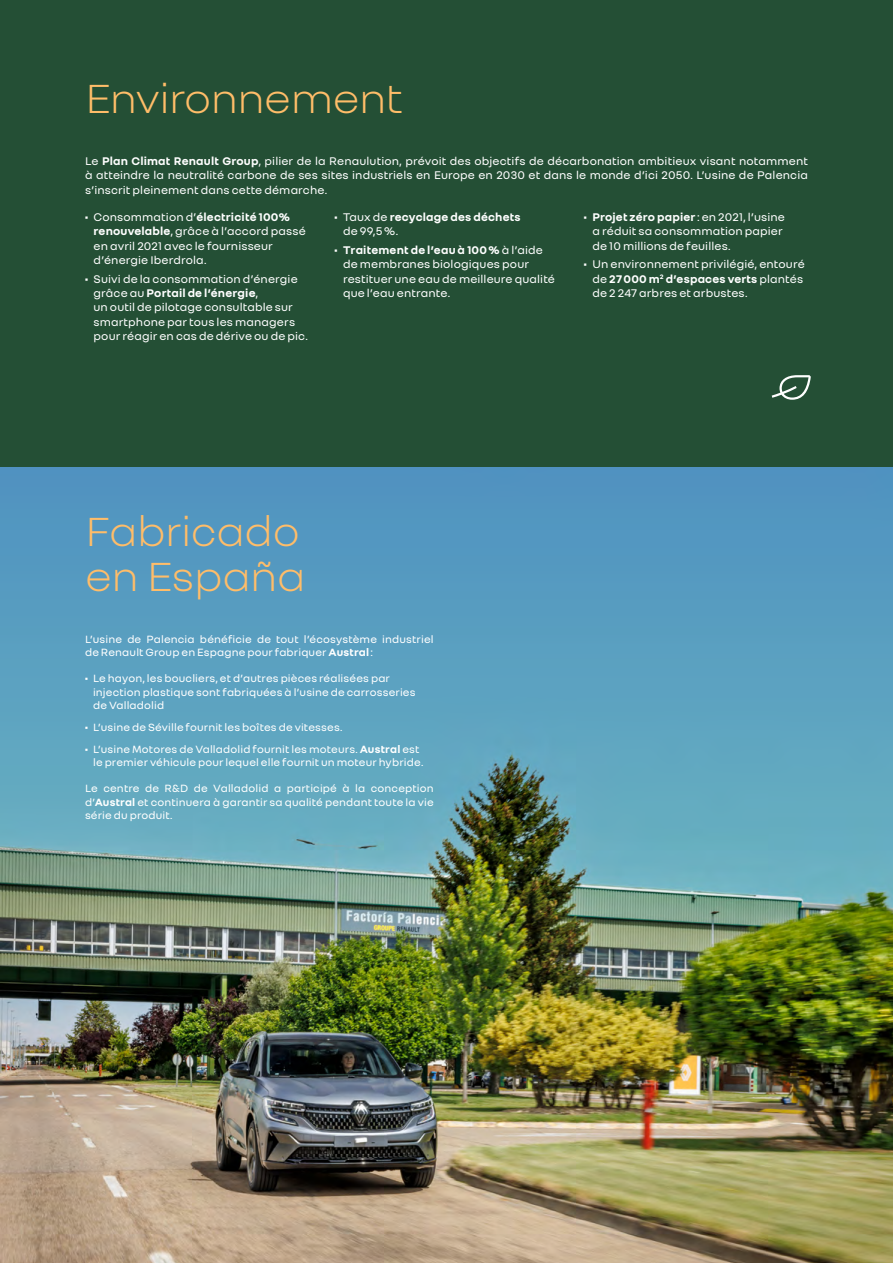
<style>
.page{position:relative;width:893px;height:1263px;background:#fff}
.page>*{position:absolute;margin:0;border:0;box-sizing:border-box;transform-origin:0 0}
.t1{font:300 45px/45px "Renault Group";letter-spacing:-.01em;color:#ffbd69}
.t2{font:12px/14.4px "Renault Group";letter-spacing:.01em;color:#fff}
.t3{font:700 12px/14.4px "Renault Group";letter-spacing:.015em;color:#fff}
.t4{font:11.4px/13.6px "Renault Group";letter-spacing:.015em;color:#fff}
.s1{font-weight:700}
.s2{font-weight:400}
</style>
<div class="page">
<div style="left:0;top:0;width:893px;height:468px;background:#244f35"></div>
<img style="left:0;top:468px;width:893px;height:795px">
<svg style="left:772px;top:375px;width:39px;height:25px"></svg>
<h1 class="t1" style="left:85px;top:73px;width:319px">Environnement</h1>
<p class="t2" style="left:85px;top:153px;width:724px;text-align:justify">Le <span class="s1">Plan Climat Renault Group</span>, pilier de la Renaulution, prévoit des objectifs de décarbonation ambitieux visant notamment à atteindre la neutralité carbone de ses sites industriels en Europe en 2030 et dans le monde d’ici 2050. L’usine de Palencia s’inscrit pleinement dans cette démarche.</p>
<p class="t2" style="left:94px;top:209px;width:214px;text-indent:-9px"><span class="s1">•</span> Consommation d’<span class="s1">électricité 100% renouvelable</span>, grâce à l’accord passé en avril 2021 avec le fournisseur d’énergie Iberdrola.</p>
<p class="t2" style="left:94px;top:271px;width:216px;text-indent:-9px"><span class="s1">•</span> Suivi de la consommation d’énergie grâce au <span class="s1">Portail de l’énergie</span>,<br>un outil de pilotage consultable sur smartphone par tous les managers pour réagir en cas de dérive ou de pic.</p>
<p class="t3" style="left:343px;top:209px;width:179px;text-indent:-9px">• <span class="s2">Taux de</span> recyclage des déchets <span class="s2">de 99,5%.</span></p>
<p class="t2" style="left:343px;top:242px;width:213px;text-indent:-9px"><span class="s1">• Traitement de l’eau à 100%</span> à l’aide de membranes biologiques pour restituer une eau de meilleure qualité que l’eau entrante.</p>
<p class="t2" style="left:592px;top:209px;width:194px;text-indent:-9px"><span class="s1">• Projet zéro papier</span> : en 2021, l’usine a réduit sa consommation papier de 10 millions de feuilles.</p>
<p class="t2" style="left:592px;top:256px;width:214px;text-indent:-8px"><span class="s1">•</span> Un environnement privilégié, entouré de <span class="s1">27000 m</span><sup>2</sup> <span class="s1">d’espaces verts</span> plantés de 2 247 arbres et arbustes.</p>
<h1 class="t1" style="left:85px;top:507px;width:222px">Fabricado en España</h1>
<p class="t4" style="left:85px;top:631px;width:350px">L’usine de Palencia bénéficie de tout l’écosystème industriel de Renault Group en Espagne pour fabriquer <span class="s1">Austral</span>:</p>
<p class="t4" style="left:93px;top:671px;width:324px;text-indent:-8px"><span class="s1">•</span> Le hayon, les boucliers, et d’autres pièces réalisées par injection plastique sont fabriquées à l’usine de carrosseries de Valladolid</p>
<p class="t4" style="left:85px;top:720px;width:259px"><span class="s1">•</span> L’usine de Séville fournit les boîtes de vitesses.</p>
<p class="t4" style="left:93px;top:741px;width:332px;text-indent:-8px"><span class="s1">•</span> L’usine Motores de Valladolid fournit les moteurs. <span class="s1">Austral</span> est le premier véhicule pour lequel elle fournit un moteur hybride.</p>
<p class="t4" style="left:85px;top:781px;width:350px;text-align:justify">Le centre de R&amp;D de Valladolid a participé à la conception d’<span class="s1">Austral</span> et continuera à garantir sa qualité pendant toute la vie série du produit.</p>
</div>
